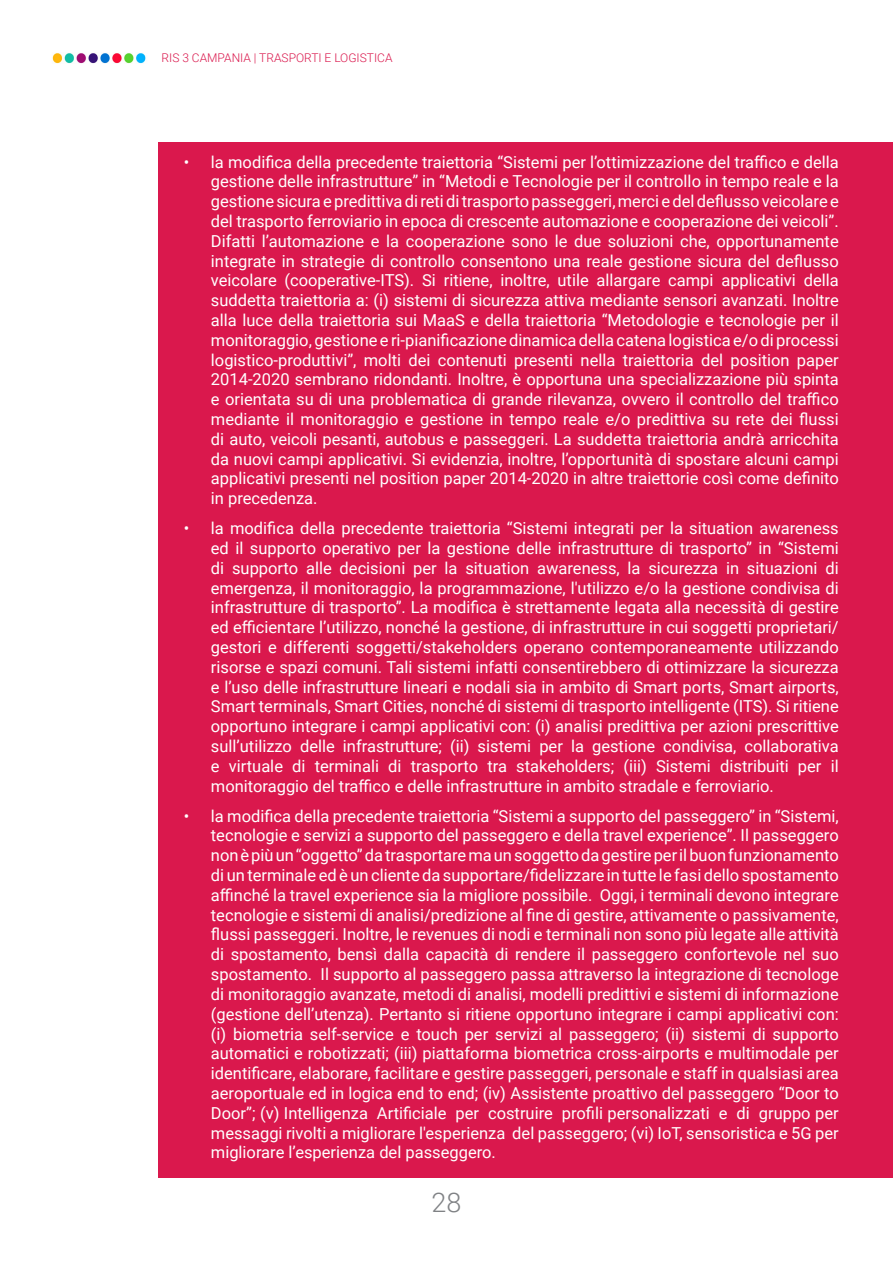
<style>
.page{position:relative;width:893px;height:1263px;background:#fff}
.page>*{position:absolute;margin:0;border:0;box-sizing:border-box;transform-origin:0 0}
.t1{font:300 27px "Roboto";color:#808285}
.t2{font:16.5px/19.8px "Roboto";color:#fff;text-align:justify}
.t3{font:300 12px "Roboto";color:#da184d}
</style>
<div class="page">
<div style="left:158px;top:142px;width:735px;height:1036px;background:#da184d"></div>
<img style="left:52px;top:53px;width:94px;height:11px">
<p class="t3" style="left:162px;top:49px;width:232px">RIS 3 CAMPANIA | TRASPORTI E LOGISTICA</p>
<p class="t2" style="left:211px;top:151px;width:629px;text-indent:-27px">• la modifica della precedente traiettoria “Sistemi per l’ottimizzazione del traffico e della gestione delle infrastrutture” in “Metodi e Tecnologie per il controllo in tempo reale e la gestione sicura e predittiva di reti di trasporto passeggeri, merci e del deflusso veicolare e del trasporto ferroviario in epoca di crescente automazione e cooperazione dei veicoli”.<br>Difatti l’automazione e la cooperazione sono le due soluzioni che, opportunamente integrate in strategie di controllo consentono una reale gestione sicura del deflusso veicolare (cooperative-ITS). Si ritiene, inoltre, utile allargare campi applicativi della suddetta traiettoria a: (i) sistemi di sicurezza attiva mediante sensori avanzati. Inoltre alla luce della traiettoria sui MaaS e della traiettoria “Metodologie e tecnologie per il monitoraggio, gestione e ri-pianificazione dinamica della catena logistica e/o di processi logistico-produttivi”, molti dei contenuti presenti nella traiettoria del position paper 2014-2020 sembrano ridondanti. Inoltre, è opportuna una specializzazione più spinta e orientata su di una problematica di grande rilevanza, ovvero il controllo del traffico mediante il monitoraggio e gestione in tempo reale e/o predittiva su rete dei flussi di auto, veicoli pesanti, autobus e passeggeri. La suddetta traiettoria andrà arricchita da nuovi campi applicativi. Si evidenzia, inoltre, l’opportunità di spostare alcuni campi applicativi presenti nel position paper 2014-2020 in altre traiettorie così come definito in precedenza.</p>
<p class="t2" style="left:211px;top:518px;width:629px;text-indent:-27px">• la modifica della precedente traiettoria “Sistemi integrati per la situation awareness ed il supporto operativo per la gestione delle infrastrutture di trasporto” in “Sistemi di supporto alle decisioni per la situation awareness, la sicurezza in situazioni di emergenza, il monitoraggio, la programmazione, l'utilizzo e/o la gestione condivisa di infrastrutture di trasporto”. La modifica è strettamente legata alla necessità di gestire ed efficientare l’utilizzo, nonché la gestione, di infrastrutture in cui soggetti proprietari/ gestori e differenti soggetti/stakeholders operano contemporaneamente utilizzando risorse e spazi comuni. Tali sistemi infatti consentirebbero di ottimizzare la sicurezza e l’uso delle infrastrutture lineari e nodali sia in ambito di Smart ports, Smart airports, Smart terminals, Smart Cities, nonché di sistemi di trasporto intelligente (ITS). Si ritiene opportuno integrare i campi applicativi con: (i) analisi predittiva per azioni prescrittive sull’utilizzo delle infrastrutture; (ii) sistemi per la gestione condivisa, collaborativa e virtuale di terminali di trasporto tra stakeholders; (iii) Sistemi distribuiti per il monitoraggio del traffico e delle infrastrutture in ambito stradale e ferroviario.</p>
<p class="t2" style="left:211px;top:805px;width:629px;text-indent:-27px">• la modifica della precedente traiettoria “Sistemi a supporto del passeggero” in “Sistemi, tecnologie e servizi a supporto del passeggero e della travel experience”. Il passeggero non è più un “oggetto” da trasportare ma un soggetto da gestire per il buon funzionamento di un terminale ed è un cliente da supportare/fidelizzare in tutte le fasi dello spostamento affinché la travel experience sia la migliore possibile. Oggi, i terminali devono integrare tecnologie e sistemi di analisi/predizione al fine di gestire, attivamente o passivamente, flussi passeggeri. Inoltre, le revenues di nodi e terminali non sono più legate alle attività di spostamento, bensì dalla capacità di rendere il passeggero confortevole nel suo spostamento. Il supporto al passeggero passa attraverso la integrazione di tecnologe di monitoraggio avanzate, metodi di analisi, modelli predittivi e sistemi di informazione (gestione dell’utenza). Pertanto si ritiene opportuno integrare i campi applicativi con: (i) biometria self-service e touch per servizi al passeggero; (ii) sistemi di supporto automatici e robotizzati; (iii) piattaforma biometrica cross-airports e multimodale per identificare, elaborare, facilitare e gestire passeggeri, personale e staff in qualsiasi area aeroportuale ed in logica end to end; (iv) Assistente proattivo del passeggero “Door to Door”; (v) Intelligenza Artificiale per costruire profili personalizzati e di gruppo per messaggi rivolti a migliorare l'esperienza del passeggero; (vi) IoT, sensoristica e 5G per migliorare l’esperienza del passeggero.</p>
<h1 class="t1" style="left:431px;top:1183px;width:31px">28</h1>
</div>
